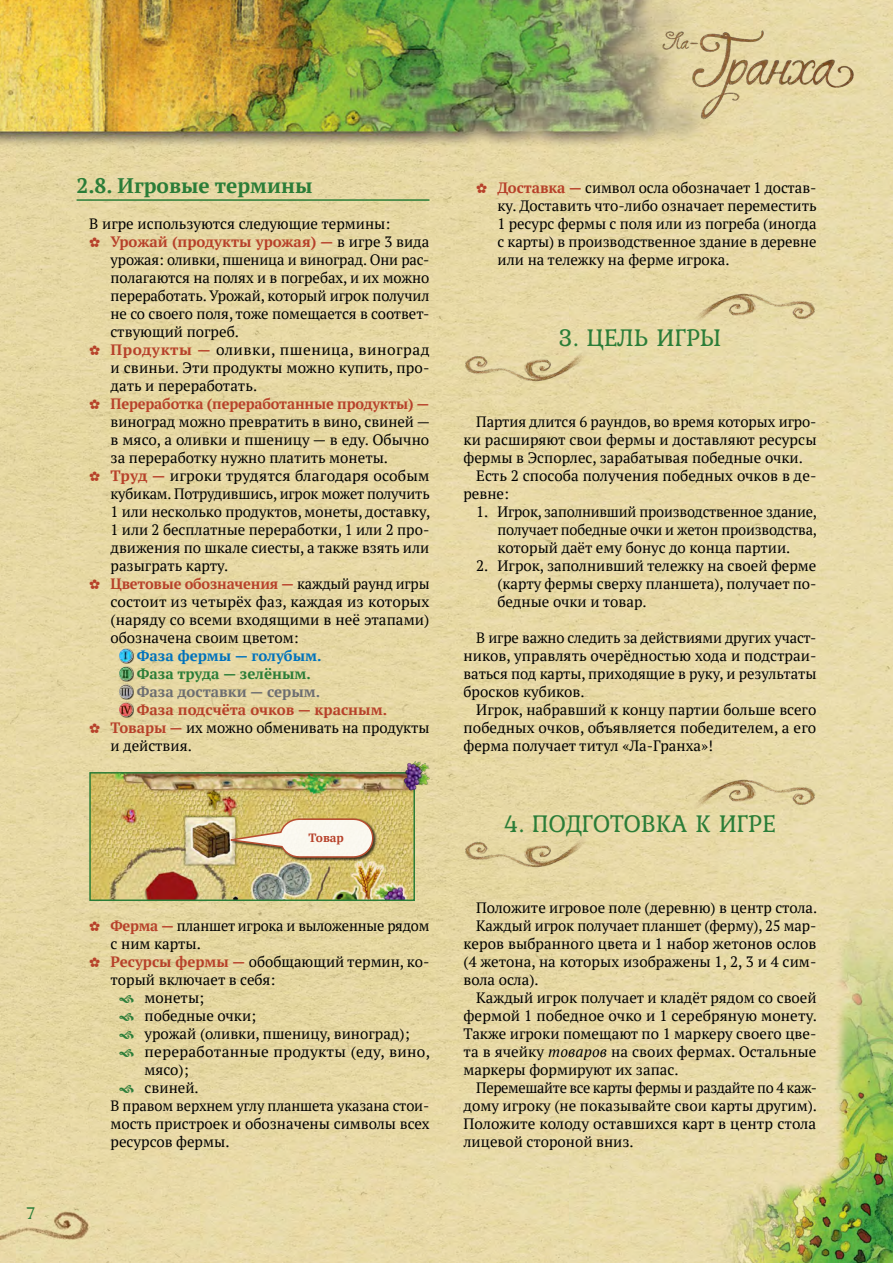
<style>
.page{position:relative;width:893px;height:1263px;background:#fff}
.page>*{position:absolute;margin:0;border:0;box-sizing:border-box;transform-origin:0 0}
.t1{font:25.5px "Kurale";color:#2b7d38}
.t2{font:700 21px "PT Serif";color:#2b7d38}
.t3{font:18px "Kurale";color:#2b7d38}
.t4{font:15px/18px "PT Serif";color:#000;text-align:justify}
.t5{font:15px "PT Serif";letter-spacing:-.025em;color:#000}
.t6{font:700 15px "PT Serif";letter-spacing:-.01em;color:#b7412a}
.t7{font:15px "PT Serif";letter-spacing:.02em;color:#000}
.t8{font:700 15px "PT Serif";color:#6d6e71}
.t9{font:700 15px "PT Serif";color:#0072bc}
.t10{font:700 15px "PT Serif";color:#2b7d38}
.t11{font:700 12px "PT Serif";color:#b7412a}
.s1{font-weight:700;color:#b7412a}
.s2{font-style:italic}
</style>
<div class="page">
<img style="left:0;top:0;width:893px;height:1263px">
<img style="left:646px;top:18px;width:215px;height:107px">
<hr style="left:77px;top:199px;width:352px;height:2px;background:#2b7d38">
<div style="left:119px;top:649px;width:15px;height:15px;background:#000;opacity:.75"></div>
<img style="left:119px;top:649px;width:14px;height:13px;border-radius:7px">
<div style="left:119px;top:667px;width:15px;height:15px;background:#000;opacity:.75"></div>
<img style="left:119px;top:667px;width:14px;height:13px;border-radius:7px">
<div style="left:119px;top:685px;width:15px;height:15px;background:#000;opacity:.75"></div>
<img style="left:119px;top:685px;width:14px;height:13px;border-radius:7px">
<div style="left:119px;top:703px;width:15px;height:15px;background:#000;opacity:.75"></div>
<img style="left:119px;top:703px;width:14px;height:13px;border-radius:7px">
<img style="left:92px;top:775px;width:320px;height:123px">
<div style="left:89px;top:772px;width:326px;height:129px;border:2px solid #2b7d38"></div>
<img style="left:400px;top:761px;width:30px;height:30px">
<div style="left:230px;top:818px;width:146px;height:43px;background:#000;opacity:.75"></div>
<img style="left:220px;top:818px;width:154px;height:40px">
<img style="left:685px;top:292px;width:131px;height:32px">
<img style="left:463px;top:351px;width:132px;height:32px">
<img style="left:685px;top:778px;width:131px;height:32px">
<img style="left:463px;top:837px;width:132px;height:32px">
<svg style="left:90px;top:237px;width:10px;height:10px"></svg>
<svg style="left:90px;top:345px;width:10px;height:10px"></svg>
<svg style="left:90px;top:399px;width:10px;height:10px"></svg>
<svg style="left:90px;top:471px;width:10px;height:10px"></svg>
<svg style="left:90px;top:579px;width:10px;height:10px"></svg>
<svg style="left:90px;top:723px;width:10px;height:10px"></svg>
<svg style="left:90px;top:921px;width:10px;height:10px"></svg>
<svg style="left:90px;top:957px;width:10px;height:10px"></svg>
<svg style="left:119px;top:995px;width:15px;height:8px"></svg>
<svg style="left:119px;top:1013px;width:15px;height:8px"></svg>
<svg style="left:119px;top:1031px;width:15px;height:8px"></svg>
<svg style="left:119px;top:1049px;width:15px;height:8px"></svg>
<svg style="left:119px;top:1085px;width:15px;height:8px"></svg>
<svg style="left:477px;top:183px;width:10px;height:10px"></svg>
<p class="t3" style="left:27px;top:1199px;width:10px">7</p>
<h2 class="t2" style="left:77px;top:171px;width:237px">2.8. Игровые термины</h2>
<p class="t4" style="left:111px;top:214px;width:320px;text-align:left;text-indent:-21px">В игре используются следующие термины:<br><span class="s1">Урожай (продукты урожая) —</span> в игре 3 вида урожая: оливки, пшеница и виноград. Они рас&shy;полагаются на полях и в погребах, и их можно переработать. Урожай, который игрок получил не со своего поля, тоже помещается в соответ&shy;ствующий погреб.<br><span class="s1">Продукты —</span> оливки, пшеница, виноград и свиньи. Эти продукты можно купить, про&shy;дать и переработать.</p>
<p class="t6" style="left:111px;top:394px;width:320px">Переработка (переработанные продукты) —</p>
<p class="t4" style="left:111px;top:412px;width:321px;text-align:left">виноград можно превратить в вино, свиней — в мясо, а оливки и пшеницу — в еду. Обычно за переработку нужно платить монеты.<br><span class="s1">Труд —</span> игроки трудятся благодаря особым кубикам. Потрудившись, игрок может получить 1 или несколько продуктов, монеты, доставку, 1 или 2 бесплатные переработки, 1 или 2 про&shy;движения по шкале сиесты, а также взять или разыграть карту.<br><span class="s1">Цветовые обозначения —</span> каждый раунд игры состоит из четырёх фаз, каждая из которых (наряду со всеми входящими в неё этапами) обозначена своим цветом:</p>
<p class="t9" style="left:137px;top:646px;width:186px">Фаза фермы — голубым.</p>
<p class="t10" style="left:137px;top:664px;width:176px">Фаза труда — зелёным.</p>
<p class="t8" style="left:137px;top:682px;width:185px">Фаза доставки — серым.</p>
<p class="t4" style="left:111px;top:700px;width:321px;text-align:left;text-indent:26px"><span class="s1">Фаза подсчёта очков — красным.<br>Товары —</span> их можно обменивать на продукты и действия.</p>
<p class="t11" style="left:309px;top:829px;width:37px">Товар</p>
<p class="t4" style="left:111px;top:916px;width:320px"><span class="s1">Ферма —</span> планшет игрока и выложенные рядом</p>
<p class="t4" style="left:111px;top:934px;width:92px">с ним карты.</p>
<p class="t4" style="left:111px;top:952px;width:320px"><span class="s1">Ресурсы фермы —</span> обобщающий термин, ко-</p>
<p class="t4" style="left:111px;top:970px;width:166px">торый включает в себя:</p>
<p class="t4" style="left:145px;top:988px;width:61px">монеты;</p>
<p class="t4" style="left:145px;top:1006px;width:113px">победные очки;</p>
<p class="t4" style="left:145px;top:1024px;width:267px">урожай (оливки, пшеницу, виноград);</p>
<p class="t7" style="left:145px;top:1042px;width:287px">переработанные продукты (еду, вино,</p>
<p class="t4" style="left:145px;top:1060px;width:46px">мясо);</p>
<p class="t4" style="left:145px;top:1078px;width:56px">свиней.</p>
<p class="t4" style="left:111px;top:1096px;width:320px">В правом верхнем углу планшета указана стои-</p>
<p class="t4" style="left:111px;top:1114px;width:320px">мость пристроек и обозначены символы всех</p>
<p class="t4" style="left:111px;top:1132px;width:120px">ресурсов фермы.</p>
<p class="t4" style="left:497px;top:178px;width:321px"><span class="s1">Доставка —</span> символ осла обозначает 1 достав&shy;ку. Доставить что-либо означает переместить 1 ресурс фермы с поля или из погреба (иногда с карты) в производственное здание в деревне или на тележку на ферме игрока.</p>
<h1 class="t1" style="left:559px;top:318px;width:164px">3. ЦЕЛЬ ИГРЫ</h1>
<p class="t4" style="left:476px;top:412px;width:342px">Партия длится 6 раундов, во время которых игро-</p>
<p class="t4" style="left:463px;top:430px;width:355px">ки расширяют свои фермы и доставляют ресурсы</p>
<p class="t4" style="left:463px;top:448px;width:341px">фермы в Эспорлес, зарабатывая победные очки.</p>
<p class="t4" style="left:476px;top:466px;width:342px">Есть 2 способа получения победных очков в де-</p>
<p class="t4" style="left:463px;top:484px;width:47px">ревне:</p>
<p class="t4" style="left:497px;top:502px;width:321px;text-indent:-21px">1. Игрок, заполнивший производственное здание, получает победные очки и жетон производства, который даёт ему бонус до конца партии.</p>
<p class="t4" style="left:497px;top:556px;width:320px;text-indent:-21px">2. Игрок, заполнивший тележку на своей ферме (карту фермы сверху планшета), получает по&shy;бедные очки и товар.</p>
<p class="t4" style="left:463px;top:628px;width:354px;text-indent:13px">В игре важно следить за действиями других участ&shy;ников, управлять очерёдностью хода и подстраи&shy;ваться под карты, приходящие в руку, и результаты бросков кубиков.</p>
<p class="t4" style="left:463px;top:700px;width:354px;text-indent:13px">Игрок, набравший к концу партии больше всего победных очков, объявляется победителем, а его ферма получает титул «Ла-Гранха»!</p>
<h1 class="t1" style="left:504px;top:804px;width:274px">4. ПОДГОТОВКА К ИГРЕ</h1>
<p class="t4" style="left:476px;top:898px;width:342px">Положите игровое поле (деревню) в центр стола.</p>
<p class="t4" style="left:476px;top:916px;width:342px">Каждый игрок получает планшет (ферму), 25 мар-</p>
<p class="t4" style="left:463px;top:934px;width:355px">керов выбранного цвета и 1 набор жетонов ослов</p>
<p class="t4" style="left:463px;top:952px;width:354px">(4 жетона, на которых изображены 1, 2, 3 и 4 сим-</p>
<p class="t4" style="left:463px;top:970px;width:77px">вола осла).</p>
<p class="t4" style="left:476px;top:988px;width:342px">Каждый игрок получает и кладёт рядом со своей</p>
<p class="t4" style="left:463px;top:1006px;width:355px">фермой 1 победное очко и 1 серебряную монету.</p>
<p class="t4" style="left:463px;top:1024px;width:354px">Также игроки помещают по 1 маркеру своего цве-</p>
<p class="t4" style="left:463px;top:1042px;width:354px">та в ячейку <span class="s2">товаров</span> на своих фермах. Остальные</p>
<p class="t4" style="left:463px;top:1060px;width:217px">маркеры формируют их запас.</p>
<p class="t5" style="left:476px;top:1078px;width:342px">Перемешайте все карты фермы и раздайте по 4 каж-</p>
<p class="t4" style="left:463px;top:1096px;width:355px">дому игроку (не показывайте свои карты другим).</p>
<p class="t4" style="left:463px;top:1114px;width:354px">Положите колоду оставшихся карт в центр стола</p>
<p class="t4" style="left:463px;top:1132px;width:172px">лицевой стороной вниз.</p>
</div>
